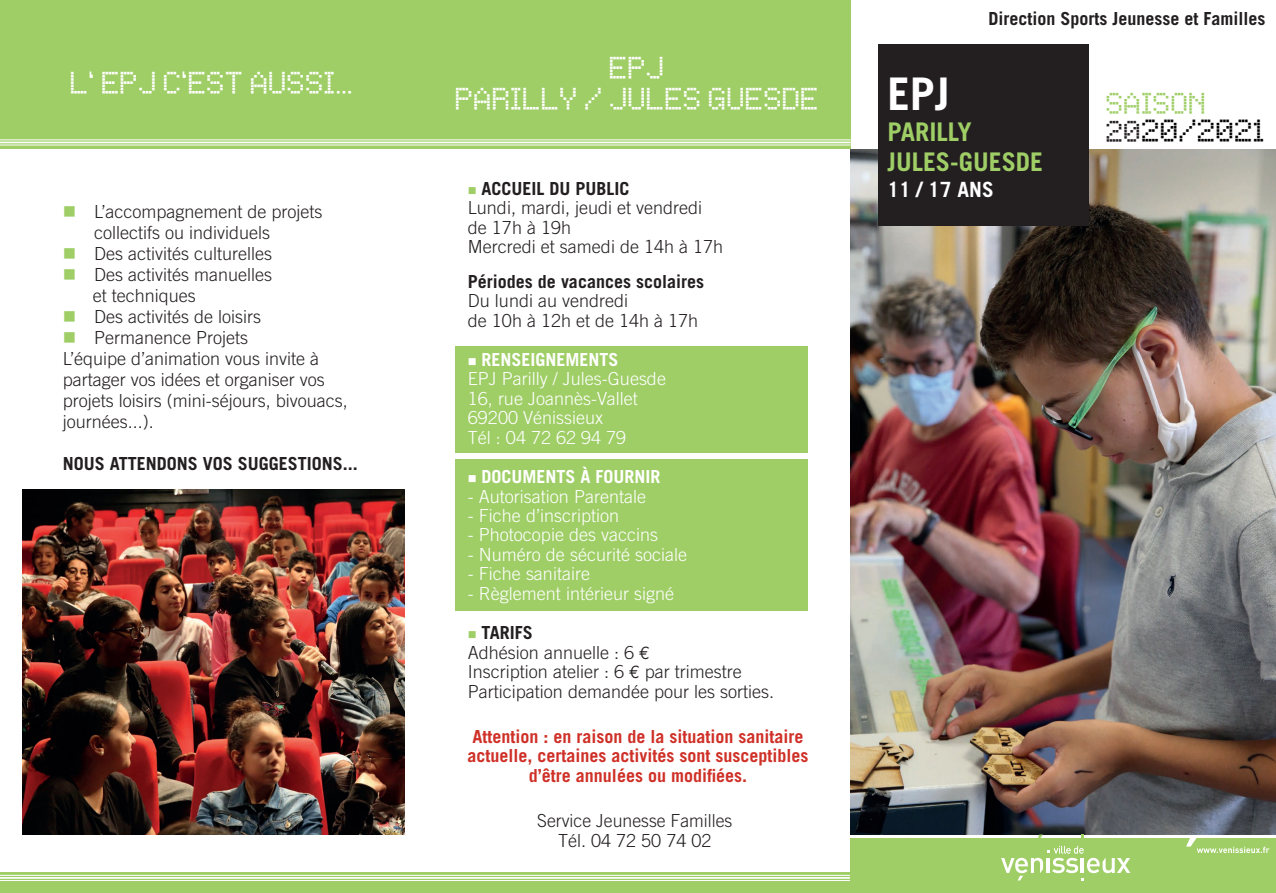
<style>
.page{position:relative;width:1276px;height:893px;background:#fff}
.page>*{position:absolute;margin:0;border:0;box-sizing:border-box;transform-origin:0 0}
.t1{font:700 45px "Trade Gothic";color:#fff}
.t2{font:25.8px "LCD Dot";color:#000}
.t3{font:700 25.65px/30.9px "Trade Gothic";color:#9fce66}
.t4{font:25.5px/30.6px "LCD Dot";color:#fff;text-align:center}
.t5{font:24.45px "LCD Dot";color:#9fce66}
.t6{font:700 21px "Trade Gothic";color:#fff}
.t7{font:300 18px/19.5px "Trade Gothic";color:#231f20}
.t8{font:300 18px/19.5px "Trade Gothic";color:#fff}
.t9{font:700 18px/19.5px "Trade Gothic";color:#cf3027;text-align:center}
.t10{font:700 18px "Trade Gothic";color:#231f20}
.t11{font:700 18px "Trade Gothic";color:#fff}
.s1{color:#9fce66}
.s2{font-weight:700}
.s3{font-family:"Euro Mono";font-weight:400}
.s4{font-size:24.45px;color:#231f20}
</style>
<div class="page">
<div style="left:456px;top:347px;width:352px;height:106px;background:#9fce66"></div>
<div style="left:456px;top:459px;width:352px;height:152px;background:#9fce66"></div>
<div style="left:0;top:0;width:850px;height:148px;background:#9fce66"></div>
<div style="left:0;top:872px;width:850px;height:21px;background:#9fce66"></div>
<img style="left:850px;top:150px;width:426px;height:685px">
<div style="left:878px;top:44px;width:210px;height:181px;background:#231f20"></div>
<hr style="left:0;top:139px;width:850px;height:1px;background:#fff">
<hr style="left:0;top:142px;width:850px;height:1px;background:#fff">
<hr style="left:0;top:145px;width:850px;height:1px;background:#fff">
<hr style="left:0;top:875px;width:850px;height:1px;background:#fff">
<hr style="left:0;top:877px;width:850px;height:2px;background:#fff">
<hr style="left:0;top:880px;width:850px;height:1px;background:#fff">
<div style="left:850px;top:837px;width:426px;height:56px;background:#9fce66"></div>
<svg style="left:1001px;top:846px;width:129px;height:34px"></svg>
<hr style="left:850px;top:835px;width:426px;height:3px;background:#fff">
<svg style="left:1038px;top:834px;width:5px;height:4px"></svg>
<svg style="left:1186px;top:838px;width:83px;height:15px"></svg>
<img style="left:23px;top:489px;width:381px;height:345px">
<h3 class="t4" style="left:71px;top:71px;width:285px">L’ EPJ C’EST AUSSI...</h3>
<p class="t7" style="left:94px;top:201px;width:230px;line-height:21px;text-indent:-31px"><span class="s1">■</span> L’accompagnement de projets collectifs ou individuels</p>
<p class="t7" style="left:63px;top:244px;width:211px"><span class="s1">■</span> Des activités culturelles</p>
<p class="t7" style="left:93px;top:264px;width:181px;line-height:21px;text-indent:-30px"><span class="s1">■</span> Des activités manuelles et techniques</p>
<p class="t7" style="left:63px;top:307px;width:200px"><span class="s1">■</span> Des activités de loisirs</p>
<p class="t7" style="left:63px;top:327px;width:286px;line-height:21px"><span class="s1">■</span> Permanence Projets<br>L’équipe d’animation vous invite à partager vos idées et organiser vos projets loisirs (mini-séjours, bivouacs, journées...).</p>
<p class="t10" style="left:63px;top:453px;width:297px">NOUS ATTENDONS VOS SUGGESTIONS...</p>
<h3 class="t4" style="left:456px;top:55px;width:366px">EPJ<br>PARILLY / JULES GUESDE</h3>
<p class="t7" style="left:468px;top:179px;width:257px"><span class="s1">■</span> <span class="s2">ACCUEIL DU PUBLIC<br></span>Lundi, mardi, jeudi et vendredi de 17h à 19h<br>Mercredi et samedi de 14h à 17h</p>
<p class="t10" style="left:468px;top:270px;width:237px">Périodes de vacances scolaires</p>
<p class="t7" style="left:468px;top:291px;width:232px">Du lundi au vendredi<br>de 10h à 12h et de 14h à 17h</p>
<p class="t8" style="left:468px;top:350px;width:199px">■ <span class="s2">RENSEIGNEMENTS<br></span>EPJ Parilly / Jules-Guesde<br>16, rue Joannès-Vallet<br>69200 Vénissieux<br>Tél : 04 72 62 94 79</p>
<p class="t11" style="left:468px;top:465px;width:194px">■ DOCUMENTS À FOURNIR</p>
<p class="t8" style="left:468px;top:486px;width:180px">- Autorisation Parentale</p>
<p class="t8" style="left:468px;top:506px;width:153px">- Fiche d’inscription</p>
<p class="t8" style="left:468px;top:525px;width:192px">- Photocopie des vaccins</p>
<p class="t8" style="left:468px;top:545px;width:220px">- Numéro de sécurité sociale</p>
<p class="t8" style="left:468px;top:564px;width:124px">- Fiche sanitaire</p>
<p class="t8" style="left:468px;top:584px;width:208px">- Règlement intérieur signé</p>
<p class="t7" style="left:468px;top:623px;width:308px"><span class="s1">■</span> <span class="s2">TARIFS<br></span>Adhésion annuelle : 6 <span class="s3">e<br></span>Inscription atelier : 6 <span class="s3">e</span> par trimestre<br>Participation demandée pour les sorties.</p>
<p class="t9" style="left:467px;top:726px;width:343px">Attention : en raison de la situation sanitaire actuelle, certaines activités sont susceptibles d’être annulées ou modifiées.</p>
<p class="t7" style="left:537px;top:811px;width:196px;text-align:center">Service Jeunesse Familles<br>Tél. 04 72 50 74 02</p>
<p class="t10" style="left:988px;top:8px;width:279px">Direction Sports Jeunesse et Familles</p>
<h1 class="t1" style="left:887px;top:66px;width:64px">EPJ</h1>
<h3 class="t3" style="left:887px;top:116px;width:157px">PARILLY<br>JULES-GUESDE</h3>
<p class="t6" style="left:887px;top:176px;width:108px">11 / 17 ANS</p>
<h3 class="t5" style="left:1107px;top:93px;width:102px">SAISON</h3>
<h2 class="t2" style="left:1107px;top:119px;width:161px"><span class="s4">20</span>20/2021</h2>
</div>
